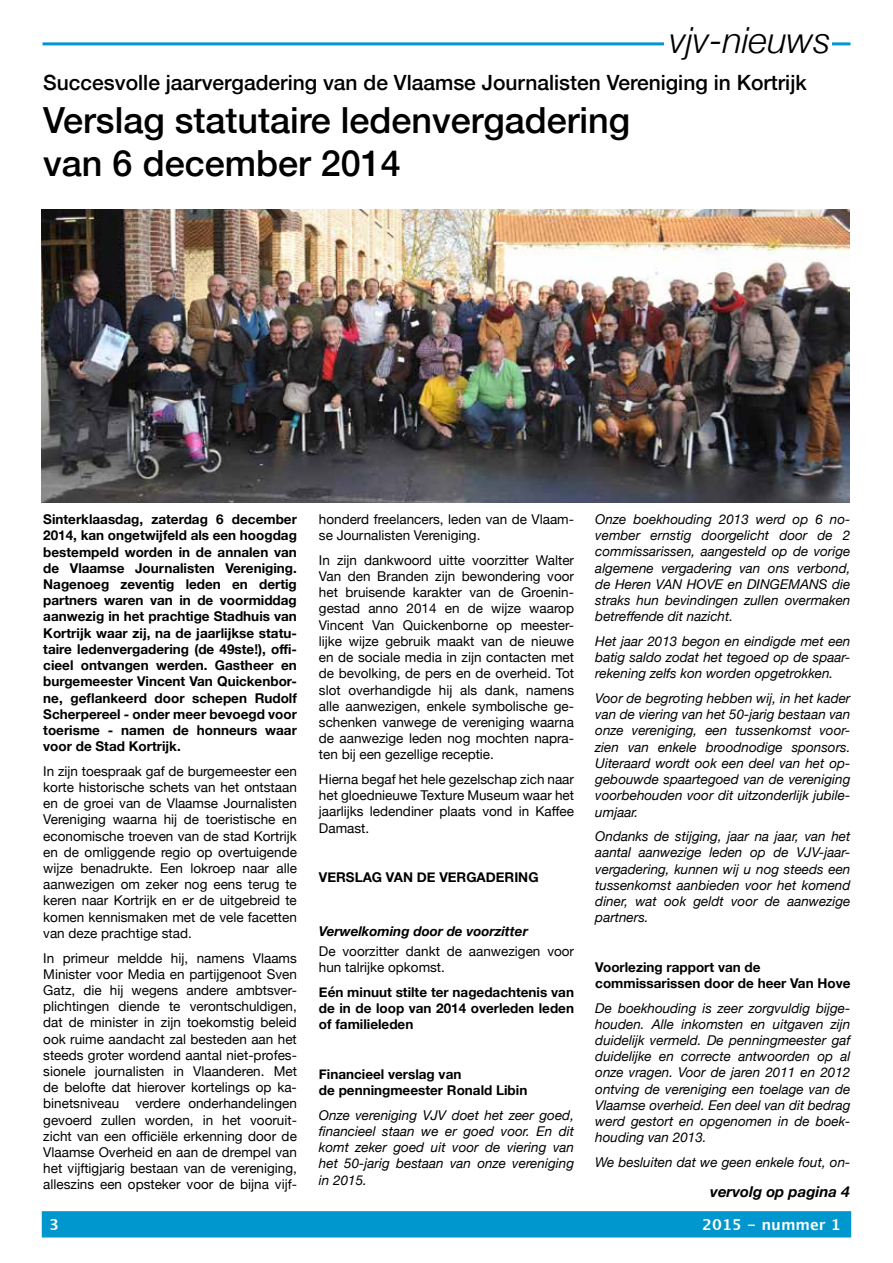
<style>
.page{position:relative;width:893px;height:1263px;background:#fff}
.page>*{position:absolute;margin:0;border:0;box-sizing:border-box;transform-origin:0 0}
.t1{font:500 36px/43.2px "Helvetica Neue";color:#000}
.t2{font:italic 300 36px "Helvetica Neue";color:#000}
.t3{font:500 21px "Helvetica Neue";color:#000}
.t4{font:italic 700 15px "Helvetica Neue";color:#000}
.t5{font:700 15px "Lucida Grande";color:#fff}
.t6{font:13.5px/16.2px "Helvetica Neue";color:#000;text-align:justify}
.t7{font:italic 13.5px/16.2px "Helvetica Neue";color:#000;text-align:justify}
.t8{font:700 13.5px/16.2px "Helvetica Neue";color:#000;text-align:justify}
.t9{font:italic 700 13.5px "Helvetica Neue";color:#000}
</style>
<div class="page">
<div style="left:42px;top:1211px;width:809px;height:26px;background:#0097ce;border:2px solid #0097ce"></div>
<hr style="left:43px;top:42px;width:807px;height:3px;background:#0097ce">
<div style="left:664px;top:27px;width:168px;height:30px;background:#fff"></div>
<img style="left:42px;top:209px;width:808px;height:294px">
<h1 class="t2" style="left:669px;top:12px;width:163px">vjv-nieuws</h1>
<h2 class="t3" style="left:43px;top:65px;width:765px">Succesvolle jaarvergadering van de Vlaamse Journalisten Vereniging in Kortrijk</h2>
<h1 class="t1" style="left:43px;top:95px;width:588px">Verslag statutaire ledenvergadering van 6 december 2014</h1>
<p class="t8" style="left:43px;top:512px;width:255px">Sinterklaasdag, zaterdag 6 december 2014, kan ongetwijfeld als een hoogdag bestempeld worden in de annalen van de Vlaamse Journalisten Vereniging.<br>Nagenoeg zeventig leden en dertig partners waren van in de voormiddag aanwezig in het prachtige Stadhuis van Kortrijk waar zij, na de jaarlijkse statu&shy;taire ledenvergadering (de 49ste!), offi&shy;cieel ontvangen werden. Gastheer en burgemeester Vincent Van Quickenbor&shy;ne, geflankeerd door schepen Rudolf Scherpereel - onder meer bevoegd voor toerisme - namen de honneurs waar voor de Stad Kortrijk.</p>
<p class="t6" style="left:43px;top:764px;width:255px">In zijn toespraak gaf de burgemeester een korte historische schets van het ontstaan en de groei van de Vlaamse Journalisten Vereniging waarna hij de toeristische en economische troeven van de stad Kortrijk en de omliggende regio op overtuigende wijze benadrukte. Een lokroep naar alle aanwezigen om zeker nog eens terug te keren naar Kortrijk en er de uitgebreid te komen kennismaken met de vele facetten van deze prachtige stad.</p>
<p class="t6" style="left:43px;top:950px;width:255px">In primeur meldde hij, namens Vlaams Minister voor Media en partijgenoot Sven Gatz, die hij wegens andere ambtsver&shy;plichtingen diende te verontschuldigen, dat de minister in zijn toekomstig beleid ook ruime aandacht zal besteden aan het steeds groter wordend aantal niet-profes&shy;sionele journalisten in Vlaanderen. Met de belofte dat hierover kortelings op ka&shy;binetsniveau verdere onderhandelingen gevoerd zullen worden, in het vooruit&shy;zicht van een officiële erkenning door de Vlaamse Overheid en aan de drempel van het vijftigjarig bestaan van de vereniging, alleszins een opsteker voor de bijna vijf-</p>
<p class="t6" style="left:319px;top:512px;width:257px">honderd freelancers, leden van de Vlaam&shy;se Journalisten Vereniging.</p>
<p class="t6" style="left:319px;top:553px;width:257px">In zijn dankwoord uitte voorzitter Walter Van den Branden zijn bewondering voor het bruisende karakter van de Groenin&shy;gestad anno 2014 en de wijze waarop Vincent Van Quickenborne op meester&shy;lijke wijze gebruik maakt van de nieuwe en de sociale media in zijn contacten met de bevolking, de pers en de overheid. Tot slot overhandigde hij als dank, namens alle aanwezigen, enkele symbolische ge&shy;schenken vanwege de vereniging waarna de aanwezige leden nog mochten napra&shy;ten bij een gezellige receptie.</p>
<p class="t6" style="left:319px;top:772px;width:257px">Hierna begaf het hele gezelschap zich naar het gloednieuwe Texture Museum waar het jaarlijks ledendiner plaats vond in Kaffee Damast.</p>
<p class="t8" style="left:319px;top:869px;width:221px">VERSLAG VAN DE VERGADERING</p>
<p class="t9" style="left:319px;top:920px;width:211px">Verwelkoming door de voorzitter</p>
<p class="t6" style="left:319px;top:944px;width:257px">De voorzitter dankt de aanwezigen voor hun talrijke opkomst.</p>
<p class="t8" style="left:319px;top:984px;width:257px">Eén minuut stilte ter nagedachtenis van de in de loop van 2014 overleden leden of familieleden</p>
<p class="t8" style="left:319px;top:1066px;width:210px">Financieel verslag van<br>de penningmeester Ronald Libin</p>
<p class="t7" style="left:319px;top:1108px;width:257px">Onze vereniging VJV doet het zeer goed, financieel staan we er goed voor. En dit komt zeker goed uit voor de viering van het 50-jarig bestaan van onze vereniging in 2015.</p>
<p class="t7" style="left:595px;top:512px;width:257px">Onze boekhouding 2013 werd op 6 no&shy;vember ernstig doorgelicht door de 2 commissarissen, aangesteld op de vorige algemene vergadering van ons verbond, de Heren VAN HOVE en DINGEMANS die straks hun bevindingen zullen overmaken betreffende dit nazicht.</p>
<p class="t7" style="left:595px;top:634px;width:257px">Het jaar 2013 begon en eindigde met een batig saldo zodat het tegoed op de spaar&shy;rekening zelfs kon worden opgetrokken.</p>
<p class="t7" style="left:595px;top:691px;width:257px">Voor de begroting hebben wij, in het kader van de viering van het 50-jarig bestaan van onze vereniging, een tussenkomst voor&shy;zien van enkele broodnodige sponsors.<br>Uiteraard wordt ook een deel van het op&shy;gebouwde spaartegoed van de vereniging voorbehouden voor dit uitzonderlijk jubile&shy;umjaar.</p>
<p class="t7" style="left:595px;top:829px;width:257px">Ondanks de stijging, jaar na jaar, van het aantal aanwezige leden op de VJV-jaar&shy;vergadering, kunnen wij u nog steeds een tussenkomst aanbieden voor het komend diner, wat ook geldt voor de aanwezige partners.</p>
<p class="t8" style="left:595px;top:959px;width:257px">Voorlezing rapport van de commissarissen door de heer Van Hove</p>
<p class="t7" style="left:595px;top:1000px;width:257px">De boekhouding is zeer zorgvuldig bijge&shy;houden. Alle inkomsten en uitgaven zijn duidelijk vermeld. De penningmeester gaf duidelijke en correcte antwoorden op al onze vragen. Voor de jaren 2011 en 2012 ontving de vereniging een toelage van de Vlaamse overheid. Een deel van dit bedrag werd gestort en opgenomen in de boek&shy;houding van 2013.</p>
<p class="t7" style="left:595px;top:1155px;width:257px">We besluiten dat we geen enkele fout, on-</p>
<p class="t4" style="left:710px;top:1180px;width:141px">vervolg op pagina 4</p>
<p class="t5" style="left:49px;top:1213px;width:11px">3</p>
<p class="t5" style="left:702px;top:1213px;width:140px">2015 - nummer 1</p>
</div>
